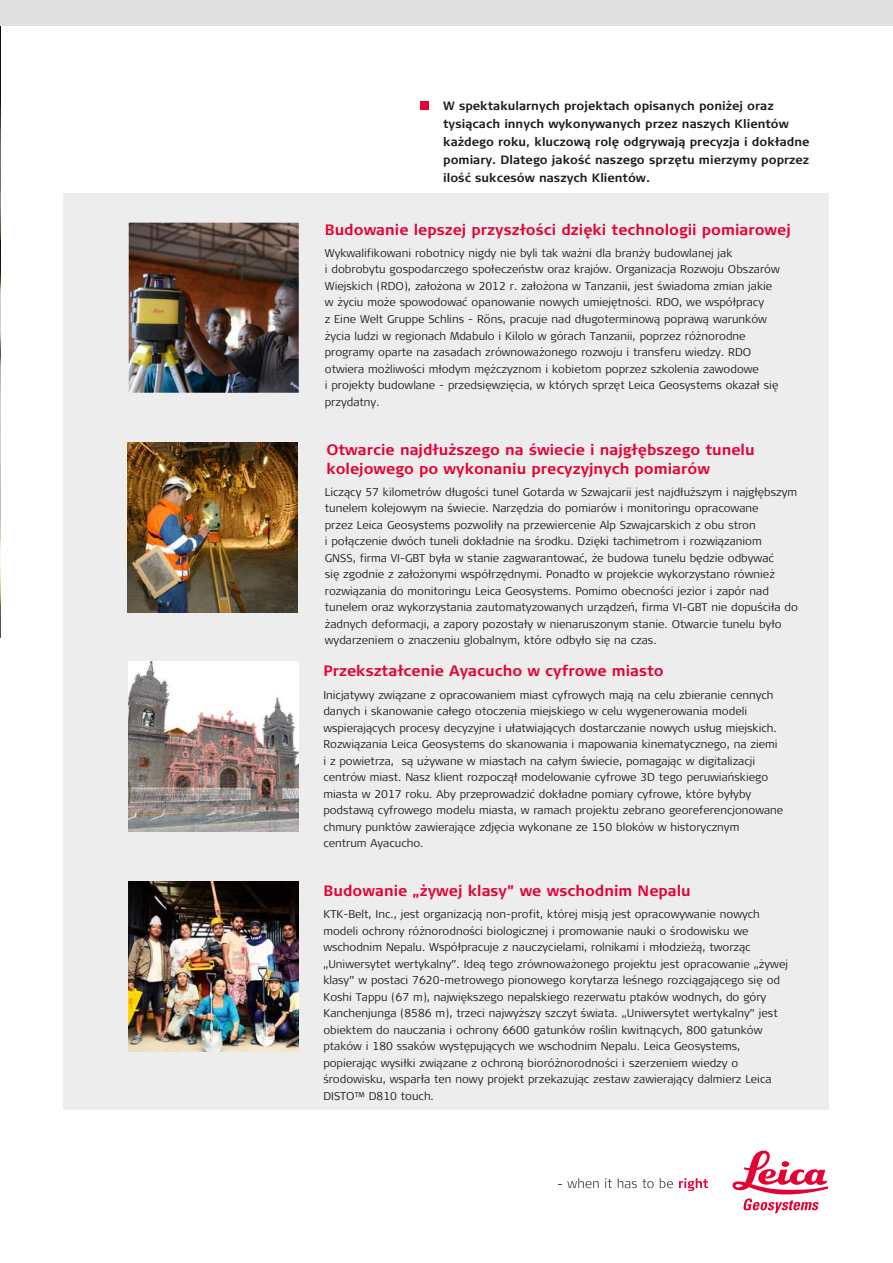
<style>
.page{position:relative;width:893px;height:1263px;background:#fff}
.page>*{position:absolute;margin:0;border:0;box-sizing:border-box;transform-origin:0 0}
.t1{font:700 15px/19.5px "Signa Pro";color:#e40234}
.t2{font:700 12px/18px "Signa Pro";color:#1d1d1b}
.t3{font:300 11.25px/16.5px "Signa Pro";color:#1d1d1b}
</style>
<div class="page">
<div style="left:64px;top:193px;width:765px;height:917px;background:#ededed"></div>
<img style="left:0;top:0;width:1px;height:638px">
<div style="left:0;top:0;width:893px;height:26px;background:#e0e0e0"></div>
<div style="left:420px;top:102px;width:8px;height:8px;background:#e40234"></div>
<svg style="left:558px;top:1178px;width:41px;height:10px"></svg>
<svg style="left:605px;top:1178px;width:7px;height:10px"></svg>
<svg style="left:618px;top:1178px;width:36px;height:10px"></svg>
<svg style="left:660px;top:1178px;width:13px;height:10px"></svg>
<svg style="left:679px;top:1178px;width:29px;height:13px"></svg>
<svg style="left:732px;top:1150px;width:96px;height:63px"></svg>
<img style="left:128px;top:442px;width:170px;height:171px">
<img style="left:129px;top:223px;width:170px;height:170px">
<img style="left:129px;top:662px;width:170px;height:170px">
<img style="left:129px;top:881px;width:170px;height:170px">
<p class="t2" style="left:443px;top:96px;width:368px">W spektakularnych projektach opisanych poniżej oraz tysiącach innych wykonywanych przez naszych Klientów każdego roku, kluczową rolę odgrywają precyzja i dokładne pomiary. Dlatego jakość naszego sprzętu mierzymy poprzez ilość sukcesów naszych Klientów.</p>
<h1 class="t1" style="left:325px;top:219px;width:468px">Budowanie lepszej przyszłości dzięki technologii pomiarowej</h1>
<p class="t3" style="left:325px;top:244px;width:456px">Wykwalifikowani robotnicy nigdy nie byli tak ważni dla branży budowlanej jak<br>i dobrobytu gospodarczego społeczeństw oraz krajów. Organizacja Rozwoju Obszarów Wiejskich (RDO), założona w 2012 r. założona w Tanzanii, jest świadoma zmian jakie w życiu może spowodować opanowanie nowych umiejętności. RDO, we współpracy<br>z Eine Welt Gruppe Schlins - Röns, pracuje nad długoterminową poprawą warunków życia ludzi w regionach Mdabulo i Kilolo w górach Tanzanii, poprzez różnorodne programy oparte na zasadach zrównoważonego rozwoju i transferu wiedzy. RDO otwiera możliwości młodym mężczyznom i kobietom poprzez szkolenia zawodowe<br>i projekty budowlane - przedsięwzięcia, w których sprzęt Leica Geosystems okazał się przydatny.</p>
<h1 class="t1" style="left:326px;top:439px;width:430px">Otwarcie najdłuższego na świecie i najgłębszego tunelu kolejowego po wykonaniu precyzyjnych pomiarów</h1>
<p class="t3" style="left:325px;top:483px;width:475px">Liczący 57 kilometrów długości tunel Gotarda w Szwajcarii jest najdłuższym i najgłębszym tunelem kolejowym na świecie. Narzędzia do pomiarów i monitoringu opracowane<br>przez Leica Geosystems pozwoliły na przewiercenie Alp Szwajcarskich z obu stron<br>i połączenie dwóch tuneli dokładnie na środku. Dzięki tachimetrom i rozwiązaniom<br>GNSS, firma VI-GBT była w stanie zagwarantować, że budowa tunelu będzie odbywać<br>się zgodnie z założonymi współrzędnymi. Ponadto w projekcie wykorzystano również rozwiązania do monitoringu Leica Geosystems. Pomimo obecności jezior i zapór nad tunelem oraz wykorzystania zautomatyzowanych urządzeń, firma VI-GBT nie dopuściła do żadnych deformacji, a zapory pozostały w nienaruszonym stanie. Otwarcie tunelu było wydarzeniem o znaczeniu globalnym, które odbyło się na czas.</p>
<h1 class="t1" style="left:324px;top:660px;width:342px">Przekształcenie Ayacucho w cyfrowe miasto</h1>
<p class="t3" style="left:323px;top:686px;width:461px">Inicjatywy związane z opracowaniem miast cyfrowych mają na celu zbieranie cennych danych i skanowanie całego otoczenia miejskiego w celu wygenerowania modeli wspierających procesy decyzyjne i ułatwiających dostarczanie nowych usług miejskich.<br>Rozwiązania Leica Geosystems do skanowania i mapowania kinematycznego, na ziemi<br>i z powietrza, są używane w miastach na całym świecie, pomagając w digitalizacji centrów miast. Nasz klient rozpoczął modelowanie cyfrowe 3D tego peruwiańskiego miasta w 2017 roku. Aby przeprowadzić dokładne pomiary cyfrowe, które byłyby podstawą cyfrowego modelu miasta, w ramach projektu zebrano georeferencjonowane chmury punktów zawierające zdjęcia wykonane ze 150 bloków w historycznym centrum Ayacucho.</p>
<h1 class="t1" style="left:324px;top:880px;width:369px">Budowanie „żywej klasy” we wschodnim Nepalu</h1>
<p class="t3" style="left:323px;top:905px;width:466px">KTK-Belt, Inc., jest organizacją non-profit, której misją jest opracowywanie nowych modeli ochrony różnorodności biologicznej i promowanie nauki o środowisku we wschodnim Nepalu. Współpracuje z nauczycielami, rolnikami i młodzieżą, tworząc „Uniwersytet wertykalny”. Ideą tego zrównoważonego projektu jest opracowanie „żywej klasy” w postaci 7620-metrowego pionowego korytarza leśnego rozciągającego się od Koshi Tappu (67 m), największego nepalskiego rezerwatu ptaków wodnych, do góry Kanchenjunga (8586 m), trzeci najwyższy szczyt świata. „Uniwersytet wertykalny” jest obiektem do nauczania i ochrony 6600 gatunków roślin kwitnących, 800 gatunków ptaków i 180 ssaków występujących we wschodnim Nepalu. Leica Geosystems, popierając wysiłki związane z ochroną bioróżnorodności i szerzeniem wiedzy o środowisku, wsparła ten nowy projekt przekazując zestaw zawierający dalmierz Leica DISTO™ D810 touch.</p>
</div>
